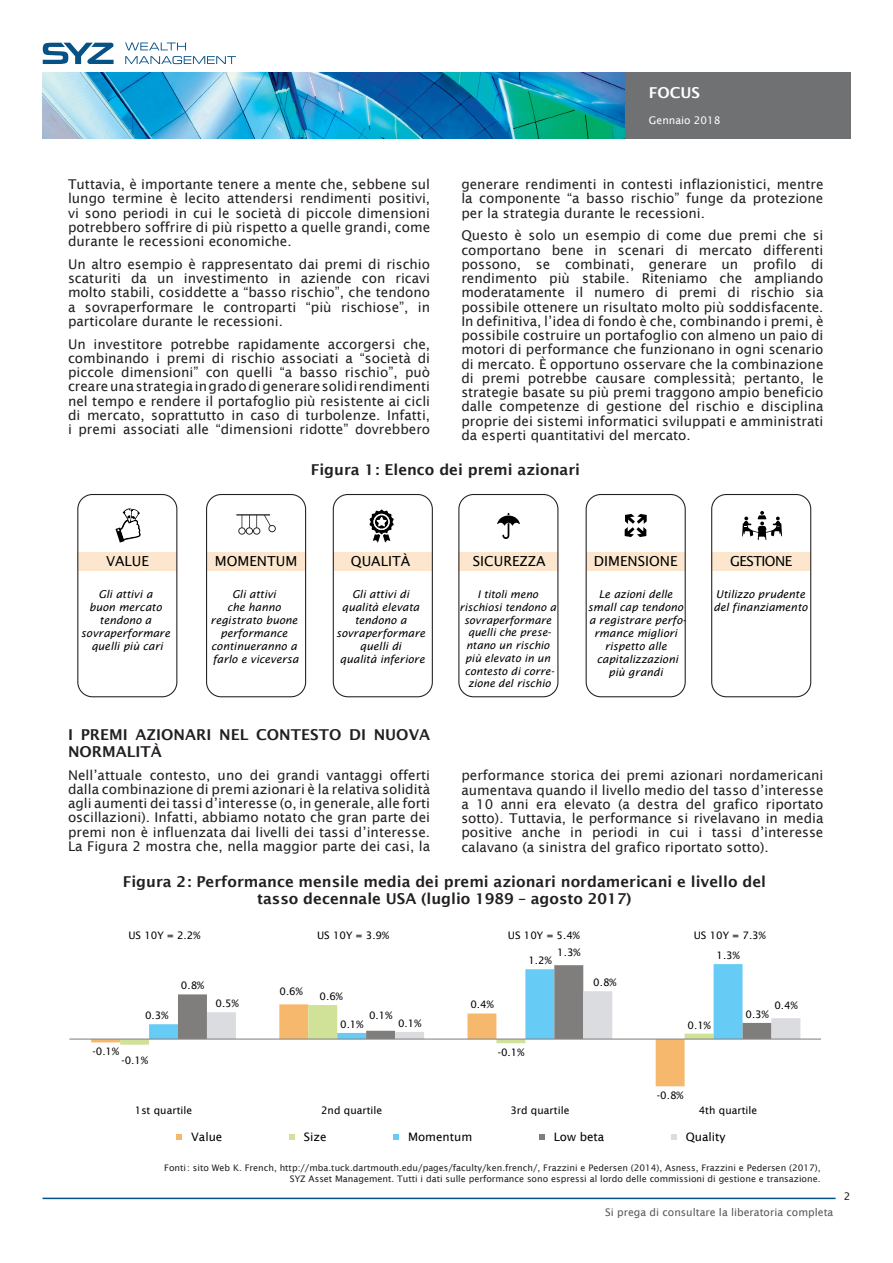
<style>
.page{position:relative;width:893px;height:1263px;background:#fff}
.page>*{position:absolute;margin:0;border:0;box-sizing:border-box;transform-origin:0 0}
.Texte_courant{font:600 15px/17.2px "Lucida Sans";color:#231f20;text-align:center}
.t1{font:600 15px "Lucida Sans";color:#fff}
.t2{font:13.8px "Lucida Sans";color:#000}
.t3{font:13.8px "Lucida Sans";letter-spacing:-.04em;color:#000}
.Texte_courant-2{font:13.5px/14.2px "Lucida Sans";color:#231f20;text-align:justify}
.t4{font:11.7px "Lucida Sans";color:#000}
.t5{font:italic 10.8px/12.9px "Lucida Sans";color:#000;text-align:center}
.t6{font:italic 10.5px/12.6px "Lucida Sans";color:#000;text-align:center}
.t7{font:10.5px "Lucida Sans";color:#57585a}
.t8{font:10.5px "Lucida Sans";color:#fff}
.Numèro_de_page{font:10.5px "Lucida Sans";color:#231f20}
.t9{font:10.35px "Lucida Sans";color:#000}
.Source_data{font:9px/10.8px "Lucida Sans";color:#231f20;text-align:right}
</style>
<div class="page">
<img style="left:43px;top:72px;width:807px;height:66px">
<svg style="left:43px;top:43px;width:71px;height:21px"></svg>
<svg style="left:125px;top:43px;width:61px;height:7px"></svg>
<svg style="left:125px;top:56px;width:111px;height:8px"></svg>
<hr style="left:43px;top:1197px;width:793px;height:2px;background:#005285">
<svg style="left:91px;top:1039px;width:594px;height:47px"></svg>
<svg style="left:120px;top:964px;width:680px;height:81px"></svg>
<hr style="left:69px;top:1038px;width:752px;height:1px;background:#868686">
<svg style="left:176px;top:1134px;width:6px;height:6px"></svg>
<svg style="left:289px;top:1134px;width:6px;height:6px"></svg>
<svg style="left:393px;top:1134px;width:6px;height:6px"></svg>
<svg style="left:539px;top:1134px;width:6px;height:6px"></svg>
<svg style="left:671px;top:1134px;width:6px;height:6px"></svg>
<div style="left:712px;top:552px;width:99px;height:19px;background:#fce7ce"></div>
<div style="left:586px;top:552px;width:99px;height:19px;background:#fce7ce"></div>
<div style="left:459px;top:552px;width:99px;height:19px;background:#fce7ce"></div>
<div style="left:333px;top:552px;width:99px;height:19px;background:#fce7ce"></div>
<div style="left:207px;top:552px;width:99px;height:19px;background:#fce7ce"></div>
<div style="left:78px;top:552px;width:99px;height:19px;background:#fce7ce"></div>
<svg style="left:115px;top:508px;width:26px;height:35px"></svg>
<svg style="left:625px;top:514px;width:22px;height:23px"></svg>
<svg style="left:497px;top:513px;width:23px;height:26px"></svg>
<svg style="left:369px;top:509px;width:25px;height:33px"></svg>
<svg style="left:236px;top:514px;width:40px;height:21px"></svg>
<svg style="left:742px;top:511px;width:40px;height:29px"></svg>
<div style="left:711px;top:494px;width:100px;height:203px;border:1px solid #231f20;border-radius:15px"></div>
<div style="left:586px;top:494px;width:100px;height:203px;border:1px solid #231f20;border-radius:15px"></div>
<div style="left:458px;top:494px;width:100px;height:203px;border:1px solid #231f20;border-radius:15px"></div>
<div style="left:333px;top:494px;width:100px;height:203px;border:1px solid #231f20;border-radius:15px"></div>
<div style="left:206px;top:494px;width:100px;height:203px;border:1px solid #231f20;border-radius:15px"></div>
<div style="left:77px;top:494px;width:100px;height:203px;border:1px solid #231f20;border-radius:15px"></div>
<p class="t1" style="left:649px;top:84px;width:53px">FOCUS</p>
<p class="Texte_courant-2" style="left:68px;top:177px;width:364px">Tuttavia, è importante tenere a mente che, sebbene sul lungo termine è lecito attendersi rendimenti positivi, vi sono periodi in cui le società di piccole dimensioni potrebbero soffrire di più rispetto a quelle grandi, come durante le recessioni economiche.</p>
<p class="Texte_courant-2" style="left:68px;top:257px;width:364px">Un altro esempio è rappresentato dai premi di rischio scaturiti da un investimento in aziende con ricavi molto stabili, cosiddette a “basso rischio”, che tendono a sovraperformare le controparti “più rischiose”, in particolare durante le recessioni.</p>
<p class="Texte_courant-2" style="left:68px;top:337px;width:364px">Un investitore potrebbe rapidamente accorgersi che, combinando i premi di rischio associati a “società di piccole dimensioni” con quelli “a basso rischio”, può creare una strategia in grado di generare solidi rendimenti nel tempo e rendere il portafoglio più resistente ai cicli di mercato, soprattutto in caso di turbolenze. Infatti, i premi associati alle “dimensioni ridotte” dovrebbero</p>
<p class="t8" style="left:649px;top:114px;width:73px">Gennaio 2018</p>
<p class="Texte_courant-2" style="left:461px;top:177px;width:364px">generare rendimenti in contesti inflazionistici, mentre la componente “a basso rischio” funge da protezione per la strategia durante le recessioni.</p>
<p class="Texte_courant-2" style="left:461px;top:228px;width:364px">Questo è solo un esempio di come due premi che si comportano bene in scenari di mercato differenti possono, se combinati, generare un profilo di rendimento più stabile. Riteniamo che ampliando moderatamente il numero di premi di rischio sia possibile ottenere un risultato molto più soddisfacente.<br>In definitiva, l’idea di fondo è che, combinando i premi, è possibile costruire un portafoglio con almeno un paio di motori di performance che funzionano in ogni scenario di mercato. È opportuno osservare che la combinazione di premi potrebbe causare complessità; pertanto, le strategie basate su più premi traggono ampio beneficio dalle competenze di gestione del rischio e disciplina proprie dei sistemi informatici sviluppati e amministrati da esperti quantitativi del mercato.</p>
<p class="Texte_courant" style="left:311px;top:461px;width:271px">Figura 1: Elenco dei premi azionari</p>
<p class="t2" style="left:106px;top:553px;width:44px">VALUE</p>
<p class="t2" style="left:215px;top:553px;width:84px">MOMENTUM</p>
<p class="t2" style="left:351px;top:553px;width:61px">QUALITÀ</p>
<p class="t2" style="left:473px;top:553px;width:74px">SICUREZZA</p>
<p class="t2" style="left:594px;top:553px;width:85px">DIMENSIONE</p>
<p class="t3" style="left:730px;top:553px;width:64px">GESTIONE</p>
<p class="t5" style="left:81px;top:588px;width:91px">Gli attivi a<br>buon mercato tendono a sovraperformare quelli più cari</p>
<p class="t5" style="left:211px;top:588px;width:90px">Gli attivi<br>che hanno registrato buone performance continueranno a farlo e viceversa</p>
<p class="t5" style="left:336px;top:588px;width:91px">Gli attivi di qualità elevata tendono a sovraperformare quelli di<br>qualità inferiore</p>
<p class="t6" style="left:459px;top:588px;width:98px">I titoli meno rischiosi tendono a sovraperformare quelli che prese&shy;ntano un rischio più elevato in un contesto di corre&shy;zione del rischio</p>
<p class="t5" style="left:588px;top:588px;width:100px">Le azioni delle small cap tendono a registrare perfo&shy;rmance migliori rispetto alle capitalizzazioni più grandi</p>
<p class="t5" style="left:713px;top:588px;width:96px;text-align:left">Utilizzo prudente del finanziamento</p>
<p class="Texte_courant" style="left:68px;top:726px;width:364px;text-align:left">I PREMI AZIONARI NEL CONTESTO DI NUOVA<br>NORMALITÀ</p>
<p class="Texte_courant-2" style="left:68px;top:768px;width:364px">Nell’attuale contesto, uno dei grandi vantaggi offerti dalla combinazione di premi azionari è la relativa solidità agli aumenti dei tassi d’interesse (o, in generale, alle forti oscillazioni). Infatti, abbiamo notato che gran parte dei premi non è influenzata dai livelli dei tassi d’interesse.<br>La Figura 2 mostra che, nella maggior parte dei casi, la</p>
<p class="Texte_courant-2" style="left:461px;top:768px;width:364px">performance storica dei premi azionari nordamericani aumentava quando il livello medio del tasso d’interesse a 10 anni era elevato (a destra del grafico riportato sotto). Tuttavia, le performance si rivelavano in media positive anche in periodi in cui i tassi d’interesse calavano (a sinistra del grafico riportato sotto).</p>
<p class="Texte_courant" style="left:123px;top:873px;width:645px">Figura 2: Performance mensile media dei premi azionari nordamericani e livello del tasso decennale USA (luglio 1989 – agosto 2017)</p>
<p class="t9" style="left:128px;top:929px;width:73px">US 10Y = 2.2%</p>
<p class="t9" style="left:317px;top:929px;width:73px">US 10Y = 3.9%</p>
<p class="t9" style="left:508px;top:929px;width:73px">US 10Y = 5.4%</p>
<p class="t9" style="left:694px;top:929px;width:73px">US 10Y = 7.3%</p>
<p class="t9" style="left:145px;top:1009px;width:25px">0.3%</p>
<p class="t9" style="left:92px;top:1046px;width:28px">-0.1%</p>
<p class="t9" style="left:121px;top:1055px;width:28px">-0.1%</p>
<p class="t9" style="left:181px;top:980px;width:25px">0.8%</p>
<p class="t9" style="left:215px;top:997px;width:25px">0.5%</p>
<p class="t9" style="left:279px;top:985px;width:25px">0.6%</p>
<p class="t9" style="left:320px;top:990px;width:25px">0.6%</p>
<p class="t9" style="left:369px;top:1009px;width:25px">0.1%</p>
<p class="t9" style="left:398px;top:1017px;width:25px">0.1%</p>
<p class="t9" style="left:340px;top:1018px;width:25px">0.1%</p>
<p class="t9" style="left:557px;top:946px;width:25px">1.3%</p>
<p class="t9" style="left:528px;top:954px;width:25px">1.2%</p>
<p class="t9" style="left:716px;top:949px;width:25px">1.3%</p>
<p class="t9" style="left:593px;top:976px;width:25px">0.8%</p>
<p class="t9" style="left:470px;top:999px;width:25px">0.4%</p>
<p class="t9" style="left:774px;top:999px;width:25px">0.4%</p>
<p class="t9" style="left:745px;top:1008px;width:25px">0.3%</p>
<p class="t9" style="left:687px;top:1019px;width:25px">0.1%</p>
<p class="t9" style="left:498px;top:1046px;width:28px">-0.1%</p>
<p class="t9" style="left:657px;top:1090px;width:28px">-0.8%</p>
<p class="t9" style="left:135px;top:1104px;width:59px">1st quartile</p>
<p class="t9" style="left:321px;top:1104px;width:63px">2nd quartile</p>
<p class="t9" style="left:510px;top:1104px;width:61px">3rd quartile</p>
<p class="t9" style="left:699px;top:1104px;width:60px">4th quartile</p>
<p class="t4" style="left:191px;top:1130px;width:33px">Value</p>
<p class="t4" style="left:304px;top:1130px;width:24px">Size</p>
<p class="t4" style="left:408px;top:1130px;width:66px">Momentum</p>
<p class="t4" style="left:554px;top:1130px;width:52px">Low beta</p>
<p class="t4" style="left:686px;top:1130px;width:41px">Quality</p>
<p class="Source_data" style="left:164px;top:1162px;width:658px">Fonti: sito Web K. French, http://mba.tuck.dartmouth.edu/pages/faculty/ken.french/, Frazzini e Pedersen (2014), Asness, Frazzini e Pedersen (2017),<br>SYZ Asset Management. Tutti i dati sulle performance sono espressi al lordo delle commissioni di gestione e transazione.</p>
<p class="t7" style="left:605px;top:1206px;width:230px">Si prega di consultare la liberatoria completa</p>
<p class="Numèro_de_page" style="left:844px;top:1190px;width:8px">2</p>
</div>
